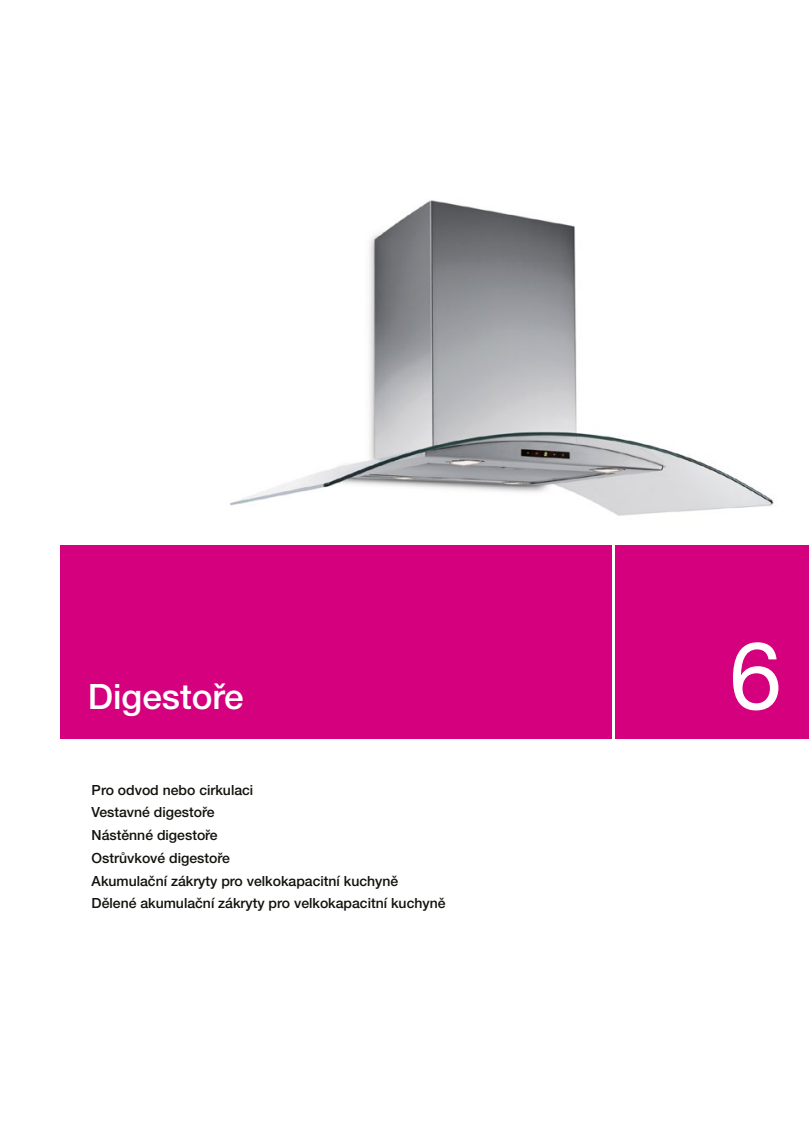
<style>
.page{position:relative;width:809px;height:1141px;background:#fff}
.page>*{position:absolute;margin:0;border:0;box-sizing:border-box;transform-origin:0 0}
.t1{font:94.5px "Helvetica Neue LT Pro";color:#fff}
.t2{font:500 35px "Helvetica Neue LT Pro";color:#fff}
.t3{font:500 14px/22.8px "Helvetica Neue LT Pro";color:#12120d}
</style>
<div class="page">
<img style="left:230px;top:200px;width:544px;height:316px">
<div style="left:615px;top:545px;width:194px;height:193px;background:#d5007d"></div>
<div style="left:60px;top:545px;width:553px;height:193px;background:#d5007d"></div>
<hr style="left:612px;top:545px;width:3px;height:193px;background:#fff">
<h2 class="t2" style="left:88px;top:676px;width:157px">Digestoře</h2>
<p class="t3" style="left:92px;top:778px;width:355px">Pro odvod nebo cirkulaci<br>Vestavné digestoře<br>Nástěnné digestoře<br>Ostrůvkové digestoře<br>Akumulační zákryty pro velkokapacitní kuchyně<br>Dělené akumulační zákryty pro velkokapacitní kuchyně</p>
<h1 class="t1" style="left:729px;top:619px;width:54px">6</h1>
</div>
